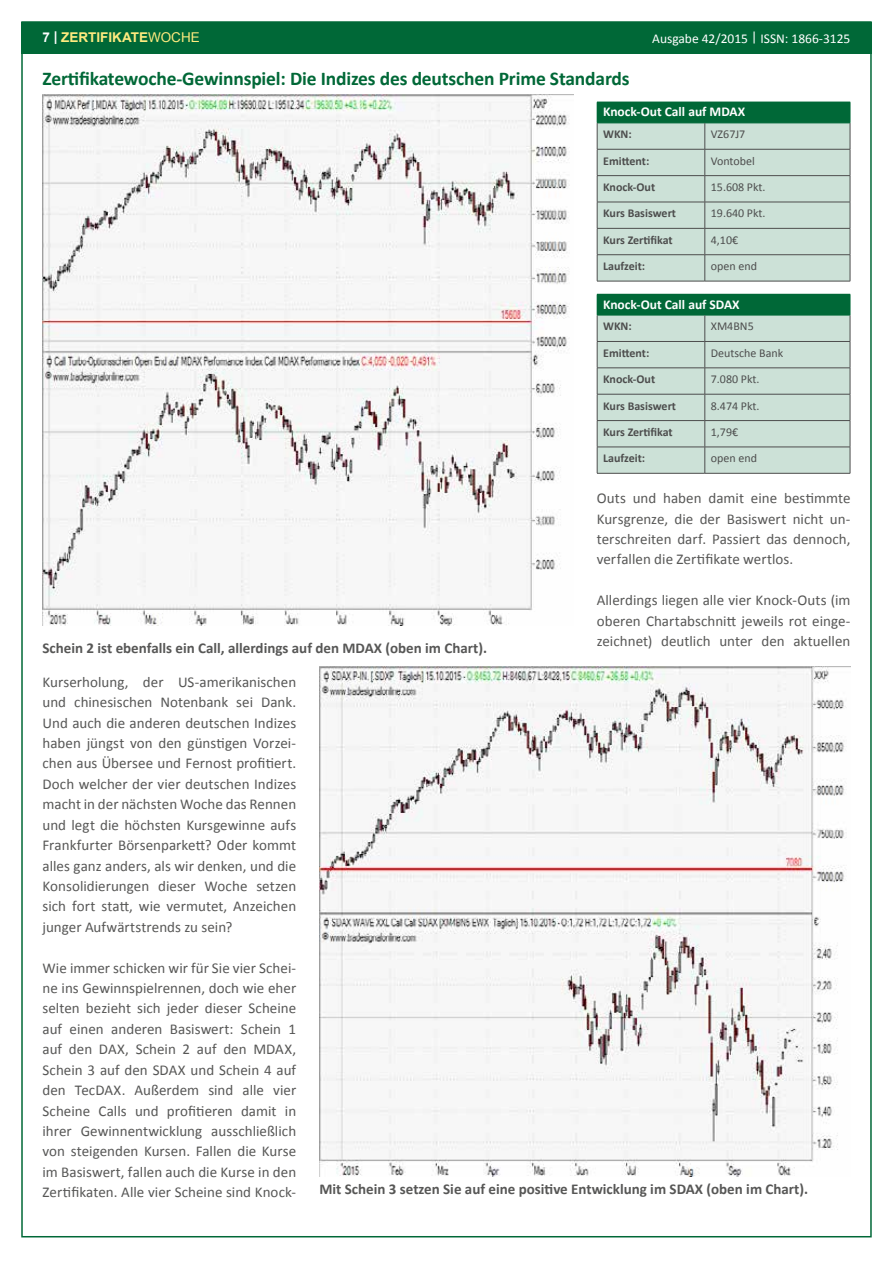
<style>
.page{position:relative;width:893px;height:1263px;background:#fff}
.page>*{position:absolute;margin:0;border:0;box-sizing:border-box;transform-origin:0 0}
.t1{font:700 19.5px "Calibri";letter-spacing:-.01em;color:#006837}
.t2{font:15px/20.4px "Calibri";color:#575756;text-align:justify}
.t3{font:700 15px "Calibri";color:#575756}
.t4{font:700 13.5px "Calibri";color:#fff}
.t5{font:13.5px "Calibri";color:#fff}
.t6{font:700 13.5px "Arial";color:#ffeb7f}
.t7{font:700 12px "Calibri";color:#4d4d4d}
.t8{font:12px "Calibri";color:#4d4e4e}
.t9{font:12px "Calibri";color:#4d4d4d}
.s1{color:#fff}
.s2{font-weight:400}
</style>
<div class="page">
<div style="left:21px;top:22px;width:851px;height:32px;background:#006837"></div>
<svg style="left:597px;top:294px;width:254px;height:179px;background:#afcebf"></svg>
<hr style="left:597px;top:368px;width:108px;height:1px;background:#4d4d4d">
<hr style="left:705px;top:368px;width:145px;height:1px;background:#4d4d4d">
<hr style="left:597px;top:394px;width:108px;height:1px;background:#4d4d4d">
<hr style="left:705px;top:394px;width:145px;height:1px;background:#4d4d4d">
<hr style="left:597px;top:420px;width:108px;height:1px;background:#4d4d4d">
<hr style="left:705px;top:420px;width:145px;height:1px;background:#4d4d4d">
<hr style="left:597px;top:447px;width:108px;height:1px;background:#4d4d4d">
<hr style="left:705px;top:447px;width:145px;height:1px;background:#4d4d4d">
<hr style="left:597px;top:473px;width:108px;height:1px;background:#4d4d4d">
<hr style="left:705px;top:473px;width:145px;height:1px;background:#4d4d4d">
<svg style="left:597px;top:102px;width:254px;height:179px;background:#b0cec0"></svg>
<hr style="left:597px;top:175px;width:108px;height:1px;background:#4d4d4d">
<hr style="left:705px;top:175px;width:145px;height:1px;background:#4d4d4d">
<hr style="left:597px;top:202px;width:108px;height:1px;background:#4d4d4d">
<hr style="left:705px;top:202px;width:145px;height:1px;background:#4d4d4d">
<hr style="left:597px;top:228px;width:108px;height:1px;background:#4d4d4d">
<hr style="left:705px;top:228px;width:145px;height:1px;background:#4d4d4d">
<hr style="left:597px;top:254px;width:108px;height:1px;background:#4d4d4d">
<hr style="left:705px;top:254px;width:145px;height:1px;background:#4d4d4d">
<hr style="left:597px;top:281px;width:108px;height:1px;background:#4d4d4d">
<hr style="left:705px;top:281px;width:145px;height:1px;background:#4d4d4d">
<img style="left:320px;top:666px;width:530px;height:511px">
<img style="left:43px;top:95px;width:530px;height:530px">
<p class="t6" style="left:43px;top:29px;width:159px"><span class="s1">7 |</span> ZERTIFIKATE<span class="s2">WOCHE</span></p>
<p class="t5" style="left:652px;top:30px;width:200px">Ausgabe 42/2015 | ISSN: 1866-3125</p>
<h1 class="t1" style="left:43px;top:66px;width:589px">Zertifikatewoche-Gewinnspiel: Die Indizes des deutschen Prime Standards</h1>
<p class="t4" style="left:603px;top:103px;width:143px">Knock-Out Call auf MDAX</p>
<p class="t7" style="left:603px;top:126px;width:30px">WKN:</p>
<p class="t9" style="left:711px;top:126px;width:36px">VZ67J7</p>
<p class="t7" style="left:603px;top:153px;width:48px">Emittent:</p>
<p class="t9" style="left:711px;top:153px;width:46px">Vontobel</p>
<p class="t7" style="left:603px;top:179px;width:54px">Knock-Out</p>
<p class="t8" style="left:711px;top:179px;width:56px">15.608 Pkt.</p>
<p class="t7" style="left:603px;top:206px;width:74px">Kurs Basiswert</p>
<p class="t8" style="left:711px;top:206px;width:56px">19.640 Pkt.</p>
<p class="t7" style="left:603px;top:232px;width:71px">Kurs Zertifikat</p>
<p class="t8" style="left:711px;top:232px;width:29px">4,10€</p>
<p class="t7" style="left:603px;top:258px;width:44px">Laufzeit:</p>
<p class="t9" style="left:711px;top:259px;width:48px">open end</p>
<p class="t3" style="left:43px;top:638px;width:446px">Schein 2 ist ebenfalls ein Call, allerdings auf den MDAX (oben im Chart).</p>
<p class="t4" style="left:603px;top:296px;width:138px">Knock-Out Call auf SDAX</p>
<p class="t7" style="left:603px;top:318px;width:30px">WKN:</p>
<p class="t9" style="left:711px;top:319px;width:44px">XM4BN5</p>
<p class="t7" style="left:603px;top:345px;width:48px">Emittent:</p>
<p class="t9" style="left:711px;top:345px;width:74px">Deutsche Bank</p>
<p class="t7" style="left:603px;top:372px;width:54px">Knock-Out</p>
<p class="t8" style="left:711px;top:372px;width:50px">7.080 Pkt.</p>
<p class="t7" style="left:603px;top:398px;width:74px">Kurs Basiswert</p>
<p class="t8" style="left:711px;top:398px;width:50px">8.474 Pkt.</p>
<p class="t7" style="left:603px;top:424px;width:71px">Kurs Zertifikat</p>
<p class="t8" style="left:711px;top:424px;width:29px">1,79€</p>
<p class="t7" style="left:603px;top:451px;width:44px">Laufzeit:</p>
<p class="t9" style="left:711px;top:451px;width:48px">open end</p>
<p class="t2" style="left:597px;top:488px;width:255px">Outs und haben damit eine bestimmte Kursgrenze, die der Basiswert nicht un&shy;terschreiten darf. Passiert das dennoch, verfallen die Zertifikate wertlos.</p>
<p class="t2" style="left:597px;top:590px;width:255px">Allerdings liegen alle vier Knock-Outs (im oberen Chartabschnitt jeweils rot einge&shy;zeichnet) deutlich unter den aktuellen</p>
<p class="t2" style="left:43px;top:672px;width:255px">Kurserholung, der US-amerikanischen und chinesischen Notenbank sei Dank.<br>Und auch die anderen deutschen Indizes haben jüngst von den günstigen Vorzei&shy;chen aus Übersee und Fernost profitiert.<br>Doch welcher der vier deutschen Indizes macht in der nächsten Woche das Rennen und legt die höchsten Kursgewinne aufs Frankfurter Börsenparkett? Oder kommt alles ganz anders, als wir denken, und die Konsolidierungen dieser Woche setzen sich fort statt, wie vermutet, Anzeichen junger Aufwärtstrends zu sein?</p>
<p class="t2" style="left:43px;top:957px;width:255px">Wie immer schicken wir für Sie vier Schei&shy;ne ins Gewinnspielrennen, doch wie eher selten bezieht sich jeder dieser Scheine auf einen anderen Basiswert: Schein 1 auf den DAX, Schein 2 auf den MDAX, Schein 3 auf den SDAX und Schein 4 auf den TecDAX. Außerdem sind alle vier Scheine Calls und profitieren damit in ihrer Gewinnentwicklung ausschließlich von steigenden Kursen. Fallen die Kurse im Basiswert, fallen auch die Kurse in den Zertifikaten. Alle vier Scheine sind Knock-</p>
<p class="t3" style="left:319px;top:1180px;width:490px">Mit Schein 3 setzen Sie auf eine positive Entwicklung im SDAX (oben im Chart).</p>
</div>
